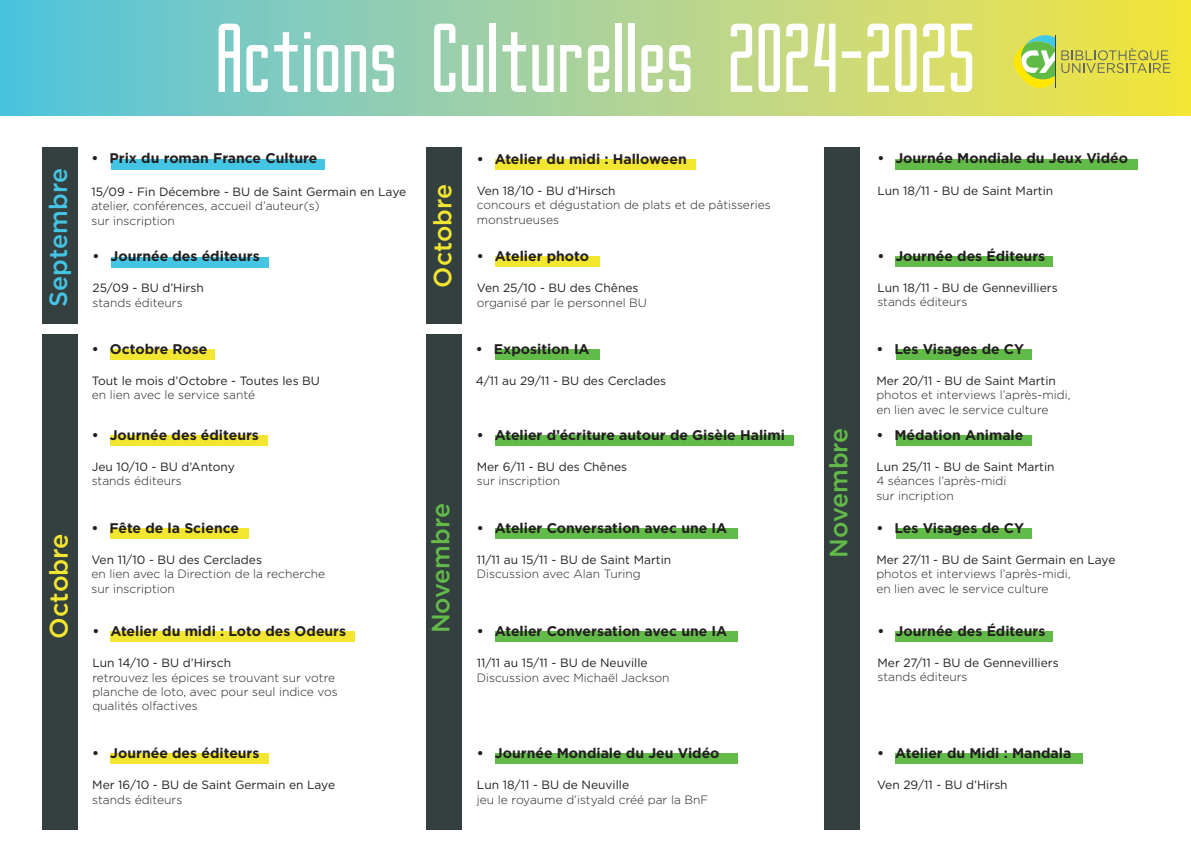
<style>
.page{position:relative;width:1191px;height:842px;background:#fff}
.page>*{position:absolute;margin:0;border:0;box-sizing:border-box;transform-origin:0 0}
.t1{font:500 25.5px "Gotham";color:#f3e630}
.t2{font:500 25px "Gotham";color:#62ba49}
.t3{font:500 25px "Gotham";color:#44c5e3}
.t4{font:500 25px "Gotham";color:#f3e630}
.t5{font:700 14px "Gotham";color:#231f20}
.t6{font:300 12px/14.4px "Gotham";color:#231f20}
.t7{font:12px "Gotham";color:#231f20}
</style>
<div class="page">
<div style="left:42px;top:147px;width:36px;height:177px;background:#343f3f"></div>
<div style="left:42px;top:335px;width:36px;height:495px;background:#343f3f"></div>
<div style="left:111px;top:159px;width:213px;height:10px;background:#44c5e3"></div>
<div style="left:111px;top:257px;width:158px;height:10px;background:#44c5e3"></div>
<div style="left:111px;top:349px;width:104px;height:11px;background:#f3e630"></div>
<div style="left:111px;top:435px;width:157px;height:11px;background:#f3e630"></div>
<div style="left:111px;top:528px;width:138px;height:11px;background:#f3e630"></div>
<div style="left:111px;top:631px;width:244px;height:11px;background:#f3e630"></div>
<div style="left:111px;top:754px;width:158px;height:10px;background:#f3e630"></div>
<div style="left:495px;top:159px;width:201px;height:10px;background:#f3e630"></div>
<div style="left:495px;top:257px;width:104px;height:10px;background:#f3e630"></div>
<div style="left:495px;top:349px;width:104px;height:11px;background:#62ba49"></div>
<div style="left:495px;top:435px;width:298px;height:11px;background:#62ba49"></div>
<div style="left:495px;top:528px;width:242px;height:11px;background:#62ba49"></div>
<div style="left:495px;top:632px;width:242px;height:10px;background:#62ba49"></div>
<div style="left:495px;top:754px;width:242px;height:10px;background:#62ba49"></div>
<div style="left:895px;top:159px;width:243px;height:10px;background:#62ba49"></div>
<div style="left:895px;top:256px;width:158px;height:11px;background:#62ba49"></div>
<div style="left:895px;top:349px;width:136px;height:10px;background:#62ba49"></div>
<div style="left:895px;top:435px;width:136px;height:11px;background:#62ba49"></div>
<div style="left:895px;top:528px;width:136px;height:10px;background:#62ba49"></div>
<div style="left:895px;top:631px;width:158px;height:11px;background:#62ba49"></div>
<div style="left:895px;top:754px;width:188px;height:10px;background:#62ba49"></div>
<div style="left:426px;top:335px;width:36px;height:495px;background:#343f3f"></div>
<div style="left:426px;top:147px;width:36px;height:177px;background:#343f3f"></div>
<div style="left:824px;top:148px;width:35px;height:682px;background:#343f3f"></div>
<svg style="left:0;top:0;width:1190px;height:116px;background:#a2d29b"></svg>
<svg style="left:1011px;top:34px;width:159px;height:54px;background:#d1d551"></svg>
<svg style="left:219px;top:24px;width:21px;height:68px"></svg>
<svg style="left:246px;top:45px;width:22px;height:47px"></svg>
<svg style="left:274px;top:32px;width:24px;height:60px"></svg>
<svg style="left:304px;top:32px;width:6px;height:60px"></svg>
<svg style="left:317px;top:45px;width:21px;height:47px"></svg>
<svg style="left:345px;top:45px;width:21px;height:47px"></svg>
<svg style="left:372px;top:45px;width:22px;height:47px"></svg>
<svg style="left:434px;top:24px;width:21px;height:68px"></svg>
<svg style="left:462px;top:45px;width:21px;height:47px"></svg>
<div style="left:489px;top:24px;width:7px;height:68px;background:#fff"></div>
<svg style="left:502px;top:32px;width:24px;height:60px"></svg>
<svg style="left:532px;top:45px;width:22px;height:47px"></svg>
<svg style="left:560px;top:45px;width:21px;height:47px"></svg>
<svg style="left:588px;top:45px;width:21px;height:47px"></svg>
<div style="left:615px;top:24px;width:7px;height:68px;background:#fff"></div>
<div style="left:628px;top:24px;width:7px;height:68px;background:#fff"></div>
<svg style="left:641px;top:45px;width:21px;height:47px"></svg>
<svg style="left:669px;top:45px;width:21px;height:47px"></svg>
<svg style="left:731px;top:24px;width:21px;height:68px"></svg>
<svg style="left:758px;top:24px;width:22px;height:68px"></svg>
<svg style="left:786px;top:24px;width:21px;height:68px"></svg>
<svg style="left:814px;top:24px;width:21px;height:68px"></svg>
<div style="left:842px;top:51px;width:19px;height:7px;background:#fff"></div>
<svg style="left:867px;top:24px;width:22px;height:68px"></svg>
<svg style="left:895px;top:24px;width:21px;height:68px"></svg>
<svg style="left:923px;top:24px;width:21px;height:68px"></svg>
<svg style="left:950px;top:24px;width:22px;height:68px"></svg>
<h2 class="t3" style="left:42px;top:307px;width:140px;rotate:-90deg">Septembre</h2>
<h1 class="t1" style="left:42px;top:639px;width:107px;rotate:-90deg">Octobre</h1>
<p class="t5" style="left:91px;top:149px;width:227px">• Prix du roman France Culture</p>
<p class="t7" style="left:91px;top:184px;width:316px">15/09 - Fin Décembre - BU de Saint Germain en Laye</p>
<p class="t6" style="left:91px;top:198px;width:230px">atelier, conférences, accueil d’auteur(s) sur inscription</p>
<p class="t5" style="left:93px;top:247px;width:169px">• Journée des éditeurs</p>
<p class="t7" style="left:93px;top:281px;width:113px">25/09 - BU d’Hirsh</p>
<p class="t6" style="left:93px;top:295px;width:92px">stands éditeurs</p>
<p class="t5" style="left:92px;top:339px;width:117px">• Octobre Rose</p>
<p class="t7" style="left:92px;top:373px;width:230px">Tout le mois d’Octobre - Toutes les BU</p>
<p class="t6" style="left:92px;top:388px;width:165px">en lien avec le service santé</p>
<p class="t5" style="left:92px;top:425px;width:169px">• Journée des éditeurs</p>
<p class="t7" style="left:92px;top:459px;width:145px">Jeu 10/10 - BU d’Antony</p>
<p class="t6" style="left:92px;top:474px;width:92px">stands éditeurs</p>
<p class="t5" style="left:91px;top:518px;width:149px">• Fête de la Science</p>
<p class="t7" style="left:91px;top:552px;width:172px">Ven 11/10 - BU des Cerclades</p>
<p class="t6" style="left:91px;top:566px;width:235px">en lien avec la Direction de la recherche sur inscription</p>
<p class="t5" style="left:92px;top:622px;width:255px">• Atelier du midi : Loto des Odeurs</p>
<p class="t7" style="left:92px;top:655px;width:140px">Lun 14/10 - BU d’Hirsch</p>
<p class="t6" style="left:92px;top:670px;width:247px">retrouvez les épices se trouvant sur votre planche de loto, avec pour seul indice vos qualités olfactives</p>
<p class="t5" style="left:92px;top:744px;width:169px">• Journée des éditeurs</p>
<p class="t7" style="left:92px;top:777px;width:244px">Mer 16/10 - BU de Saint Germain en Laye</p>
<p class="t6" style="left:92px;top:792px;width:92px">stands éditeurs</p>
<h2 class="t4" style="left:426px;top:288px;width:105px;rotate:-90deg">Octobre</h2>
<h2 class="t2" style="left:424px;top:633px;width:132px;rotate:-90deg">Novembre</h2>
<p class="t5" style="left:477px;top:149px;width:211px">• Atelier du midi : Halloween</p>
<p class="t7" style="left:477px;top:183px;width:140px">Ven 18/10 - BU d’Hirsch</p>
<p class="t6" style="left:477px;top:197px;width:295px">concours et dégustation de plats et de pâtisseries monstrueuses</p>
<p class="t5" style="left:477px;top:247px;width:114px">• Atelier photo</p>
<p class="t7" style="left:477px;top:280px;width:163px">Ven 25/10 - BU des Chênes</p>
<p class="t6" style="left:477px;top:295px;width:172px">organisé par le personnel BU</p>
<p class="t5" style="left:476px;top:339px;width:115px">• Exposition IA</p>
<p class="t7" style="left:476px;top:373px;width:192px">4/11 au 29/11 - BU des Cerclades</p>
<p class="t5" style="left:477px;top:426px;width:310px">• Atelier d’écriture autour de Gisèle Halimi</p>
<p class="t7" style="left:477px;top:459px;width:152px">Mer 6/11 - BU des Chênes</p>
<p class="t6" style="left:477px;top:474px;width:85px">sur inscription</p>
<p class="t5" style="left:477px;top:518px;width:252px">• Atelier Conversation avec une IA</p>
<p class="t7" style="left:477px;top:552px;width:196px">11/11 au 15/11 - BU de Saint Martin</p>
<p class="t6" style="left:477px;top:566px;width:166px">Discussion avec Alan Turing</p>
<p class="t5" style="left:477px;top:622px;width:252px">• Atelier Conversation avec une IA</p>
<p class="t7" style="left:477px;top:655px;width:172px">11/11 au 15/11 - BU de Neuville</p>
<p class="t6" style="left:477px;top:670px;width:194px">Discussion avec Michaël Jackson</p>
<p class="t5" style="left:477px;top:744px;width:244px">• Journée Mondiale du Jeu Vidéo</p>
<p class="t7" style="left:477px;top:777px;width:154px">Lun 18/11 - BU de Neuville</p>
<p class="t6" style="left:477px;top:792px;width:233px">jeu le royaume d’istyald créé par la BnF</p>
<h2 class="t2" style="left:822px;top:558px;width:132px;rotate:-90deg">Novembre</h2>
<p class="t5" style="left:877px;top:149px;width:252px">• Journée Mondiale du Jeux Vidéo</p>
<p class="t7" style="left:877px;top:183px;width:177px">Lun 18/11 - BU de Saint Martin</p>
<p class="t5" style="left:877px;top:247px;width:169px">• Journée des Éditeurs</p>
<p class="t7" style="left:877px;top:280px;width:182px">Lun 18/11 - BU de Gennevilliers</p>
<p class="t6" style="left:877px;top:295px;width:92px">stands éditeurs</p>
<p class="t5" style="left:876px;top:339px;width:149px">• Les Visages de CY</p>
<p class="t7" style="left:876px;top:373px;width:181px">Mer 20/11 - BU de Saint Martin</p>
<p class="t6" style="left:876px;top:387px;width:196px">photos et interviews l’après-midi, en lien avec le service culture</p>
<p class="t5" style="left:876px;top:426px;width:149px">• Médation Animale</p>
<p class="t7" style="left:876px;top:459px;width:180px">Lun 25/11 - BU de Saint Martin</p>
<p class="t6" style="left:876px;top:474px;width:132px">4 séances l’après-midi sur incription</p>
<p class="t5" style="left:876px;top:518px;width:149px">• Les Visages de CY</p>
<p class="t7" style="left:876px;top:552px;width:241px">Mer 27/11 - BU de Saint Germain en Laye</p>
<p class="t6" style="left:876px;top:566px;width:196px">photos et interviews l’après-midi, en lien avec le service culture</p>
<p class="t5" style="left:877px;top:622px;width:169px">• Journée des Éditeurs</p>
<p class="t7" style="left:877px;top:655px;width:183px">Mer 27/11 - BU de Gennevilliers</p>
<p class="t6" style="left:877px;top:670px;width:92px">stands éditeurs</p>
<p class="t5" style="left:877px;top:744px;width:196px">• Atelier du Midi : Mandala</p>
<p class="t7" style="left:877px;top:777px;width:132px">Ven 29/11 - BU d’Hirsh</p>
</div>
